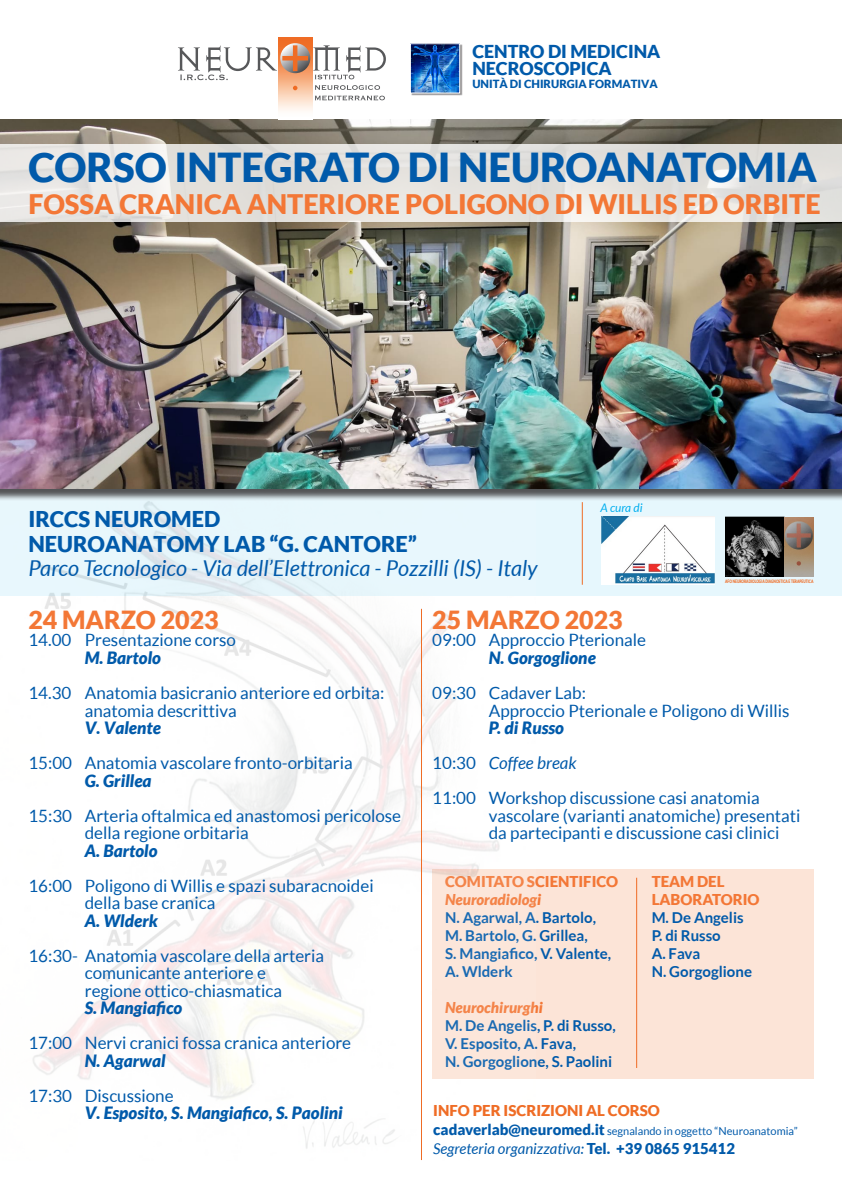
<style>
.page{position:relative;width:842px;height:1191px;background:#fff}
.page>*{position:absolute;margin:0;border:0;box-sizing:border-box;transform-origin:0 0}
.t1{font:900 40px "Lato";color:#015aaa}
.t2{font:900 27px "Lato";color:#f37736}
.t3{font:900 25px "Lato";color:#f37736}
.t4{font:italic 21.8px "Lato";color:#015aaa}
.t5{font:900 21.8px "Lato";color:#015aaa}
.t6{font:900 17.9px/16.9px "Lato";color:#015aaa}
.t7{font:17px/17.5px "Lato";color:#015aaa}
.t8{font:italic 900 17px "Lato";color:#015aaa}
.t9{font:italic 17px "Lato";color:#015aaa}
.t10{font:700 15px "Lato";color:#015aaa}
.t11{font:italic 15px "Lato";color:#015aaa}
.t12{font:900 15px "Lato";color:#f37736}
.t13{font:italic 900 15px "Lato";color:#f37736}
.t14{font:900 15px "Lato";color:#ef6c25}
.t15{font:italic 11.8px "Lato";color:#00aeef}
.t16{font:900 11.3px "Lato";color:#015aaa}
.t17{font:11px "Lato";color:#015aaa}
.t18{font:900 4.7px "Lato";color:#ef6c25;scale:.7 1}
.s1{font-style:normal}
.s2{font-weight:900;font-size:15px}
.s3{font-weight:900;font-style:normal}
</style>
<div class="page">
<div style="left:432px;top:868px;width:382px;height:210px;background:#fce4d7"></div>
<div style="left:0;top:488px;width:842px;height:108px;background:#e6f7fd"></div>
<img style="left:32px;top:501px;width:503px;height:648px">
<div style="left:0;top:120px;width:842px;height:381px;background:#231f20;opacity:.75"></div>
<img style="left:0;top:119px;width:842px;height:369px">
<img style="left:279px;top:37px;width:33px;height:74px">
<svg style="left:178px;top:43px;width:208px;height:57px"></svg>
<div style="left:411px;top:45px;width:51px;height:51px;background:#231f20;opacity:.5"></div>
<img style="left:412px;top:46px;width:46px;height:45px">
<div style="left:410px;top:44px;width:50px;height:49px;border:1px solid #fff"></div>
<img style="left:601px;top:517px;width:114px;height:67px">
<img style="left:727px;top:517px;width:87px;height:60px">
<div style="left:725px;top:517px;width:59px;height:60px;border:1px solid #000"></div>
<svg style="left:0;top:144px;width:842px;height:78px;background:#e4e2de"></svg>
<hr style="left:582px;top:502px;width:1px;height:83px;background:#ef6c25">
<hr style="left:421px;top:609px;width:1px;height:551px;background:#ef6c25">
<hr style="left:636px;top:877px;width:1px;height:191px;background:#ef6c25">
<p class="t6" style="left:472px;top:43px;width:190px">CENTRO DI MEDICINA<br>NECROSCOPICA</p>
<p class="t16" style="left:472px;top:78px;width:187px">UNITÀ DI CHIRURGIA FORMATIVA</p>
<p class="t1" style="left:28px;top:144px;width:790px">CORSO INTEGRATO DI NEUROANATOMIA</p>
<p class="t2" style="left:28px;top:189px;width:794px">FOSSA CRANICA ANTERIORE POLIGONO DI WILLIS ED ORBITE</p>
<p class="t5" style="left:28px;top:506px;width:193px">IRCCS NEUROMED</p>
<p class="t5" style="left:28px;top:531px;width:390px">NEUROANATOMY LAB “G. CANTORE”</p>
<p class="t4" style="left:28px;top:556px;width:511px">Parco Tecnologico - Via dell’Elettronica - Pozzilli (IS) - Italy</p>
<p class="t15" style="left:600px;top:501px;width:44px">A cura di</p>
<p class="t18" style="left:725px;top:578px;width:128px">AFO NEURORADIOLOGIA DIAGNOSTICA E TERAPEUTICA</p>
<p class="t3" style="left:28px;top:605px;width:192px">24 MARZO 2023</p>
<p class="t7" style="left:28px;top:631px;width:209px">14.00 Presentazione corso</p>
<p class="t8" style="left:85px;top:648px;width:78px">M. Bartolo</p>
<p class="t7" style="left:85px;top:684px;width:301px;text-indent:-56px">14.30 Anatomia basicranio anteriore ed orbita: anatomia descrittiva</p>
<p class="t8" style="left:85px;top:718px;width:78px">V. Valente</p>
<p class="t7" style="left:28px;top:754px;width:326px">15:00 Anatomia vascolare fronto-orbitaria</p>
<p class="t8" style="left:85px;top:770px;width:68px">G. Grillea</p>
<p class="t7" style="left:85px;top:806px;width:318px;text-indent:-56px">15:30 Arteria oftalmica ed anastomosi pericolose della regione orbitaria</p>
<p class="t8" style="left:85px;top:840px;width:74px">A. Bartolo</p>
<p class="t7" style="left:85px;top:876px;width:290px;text-indent:-56px">16:00 Poligono di Willis e spazi subaracnoidei della base cranica</p>
<p class="t8" style="left:85px;top:910px;width:75px">A. Wlderk</p>
<p class="t7" style="left:85px;top:946px;width:241px;text-indent:-56px">16:30- Anatomia vascolare della arteria comunicante anteriore e regione ottico-chiasmatica</p>
<p class="t8" style="left:85px;top:998px;width:99px">S. Mangiafico</p>
<p class="t7" style="left:28px;top:1034px;width:324px">17:00 Nervi cranici fossa cranica anteriore</p>
<p class="t8" style="left:85px;top:1050px;width:82px">N. Agarwal</p>
<p class="t7" style="left:28px;top:1086px;width:147px">17:30 Discussione</p>
<p class="t8" style="left:85px;top:1103px;width:260px">V. Esposito, S. Mangiafico, S. Paolini</p>
<p class="t3" style="left:432px;top:605px;width:192px">25 MARZO 2023</p>
<p class="t7" style="left:432px;top:631px;width:215px">09:00 Approccio Pterionale</p>
<p class="t8" style="left:489px;top:648px;width:109px">N. Gorgoglione</p>
<p class="t7" style="left:489px;top:684px;width:302px;text-indent:-56px">09:30 Cadaver Lab:<br>Approccio Pterionale e Poligono di Willis</p>
<p class="t8" style="left:489px;top:718px;width:77px">P. di Russo</p>
<p class="t9" style="left:432px;top:753px;width:146px"><span class="s1">10:30</span> Coffee break</p>
<p class="t7" style="left:489px;top:789px;width:313px;text-indent:-56px">11:00 Workshop discussione casi anatomia vascolare (varianti anatomiche) presentati da partecipanti e discussione casi clinici</p>
<p class="t12" style="left:445px;top:872px;width:175px">COMITATO SCIENTIFICO</p>
<p class="t13" style="left:445px;top:890px;width:98px">Neuroradiologi</p>
<p class="t10" style="left:445px;top:909px;width:152px">N. Agarwal, A. Bartolo,</p>
<p class="t10" style="left:445px;top:927px;width:144px">M. Bartolo, G. Grillea,</p>
<p class="t10" style="left:445px;top:945px;width:168px">S. Mangiafico, V. Valente,</p>
<p class="t10" style="left:445px;top:963px;width:69px">A. Wlderk</p>
<p class="t13" style="left:445px;top:998px;width:99px">Neurochirurghi</p>
<p class="t10" style="left:445px;top:1017px;width:172px">M. De Angelis, P. di Russo,</p>
<p class="t10" style="left:445px;top:1035px;width:132px">V. Esposito, A. Fava,</p>
<p class="t10" style="left:445px;top:1053px;width:169px">N. Gorgoglione, S. Paolini</p>
<p class="t12" style="left:652px;top:872px;width:74px">TEAM DEL</p>
<p class="t12" style="left:652px;top:890px;width:109px">LABORATORIO</p>
<p class="t10" style="left:652px;top:909px;width:93px">M. De Angelis</p>
<p class="t10" style="left:652px;top:927px;width:71px">P. di Russo</p>
<p class="t10" style="left:652px;top:945px;width:50px">A. Fava</p>
<p class="t10" style="left:652px;top:963px;width:102px">N. Gorgoglione</p>
<p class="t14" style="left:433px;top:1101px;width:228px">INFO PER ISCRIZIONI AL CORSO</p>
<p class="t17" style="left:433px;top:1124px;width:366px"><span class="s2">cadaverlab@neuromed.it</span> segnalando in oggetto “Neuroanatomia”</p>
<p class="t11" style="left:433px;top:1140px;width:303px">Segreteria organizzativa: <span class="s3">Tel. +39 0865 915412</span></p>
</div>
